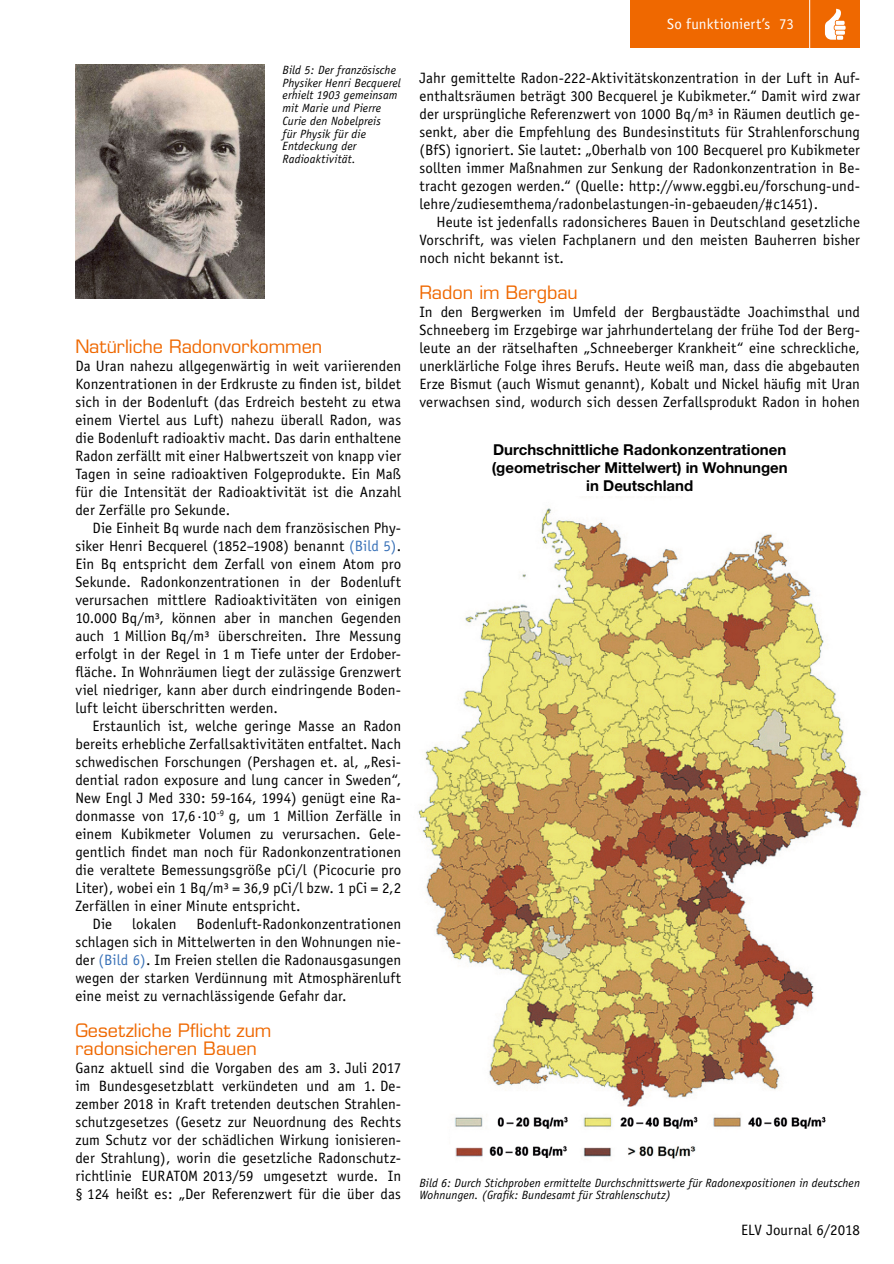
<style>
.page{position:relative;width:894px;height:1264px;background:#fff}
.page>*{position:absolute;margin:0;border:0;box-sizing:border-box;transform-origin:0 0}
.Subhead_5{font:18px "Eurostile";color:#ef6800}
.Fließtext_Neuer_Absa{font:15px/18px "Officina Sans";letter-spacing:.005em;color:#000;text-align:justify}
.Fließtext_Neue_Zeile{font:15px/18px "Officina Sans";letter-spacing:.005em;color:#000;text-align:justify}
.t1{font:700 15px "Helvetica Neue LT";color:#000}
.t2{font:15px "Officina Sans";letter-spacing:.005em;color:#fff}
.Bildunterschrift{font:italic 12px/12.8px "Officina Sans";letter-spacing:.005em;color:#000}
.s1{color:#3a72b8}
</style>
<div class="page">
<div style="left:630px;top:1px;width:230px;height:47px;background:#ef6800"></div>
<hr style="left:809px;top:1px;width:1px;height:51px;background:#fff">
<svg style="left:825px;top:8px;width:20px;height:32px"></svg>
<img style="left:75px;top:65px;width:190px;height:234px">
<img style="left:418px;top:497px;width:443px;height:662px">
<p class="Bildunterschrift" style="left:283px;top:63px;width:120px">Bild 5: Der französische<br>Physiker Henri Becquerel erhielt 1903 gemeinsam mit Marie und Pierre<br>Curie den Nobelpreis<br>für Physik für die<br>Entdeckung der<br>Radioaktivität.</p>
<p class="Subhead_5" style="left:75px;top:335px;width:248px">Natürliche Radonvorkommen</p>
<p class="Fließtext_Neuer_Absa" style="left:75px;top:357px;width:327px">Da Uran nahezu allgegenwärtig in weit variierenden Konzentrationen in der Erdkruste zu finden ist, bildet sich in der Bodenluft (das Erdreich besteht zu etwa einem Viertel aus Luft) nahezu überall Radon, was die Bodenluft radioaktiv macht. Das darin enthaltene Radon zerfällt mit einer Halbwertszeit von knapp vier Tagen in seine radioaktiven Folgeprodukte. Ein Maß für die Intensität der Radioaktivität ist die Anzahl der Zerfälle pro Sekunde.</p>
<p class="Fließtext_Neue_Zeile" style="left:75px;top:519px;width:327px;text-indent:17px">Die Einheit Bq wurde nach dem französischen Phy&shy;siker Henri Becquerel (1852–1908) benannt <span class="s1">(Bild 5)</span>.<br>Ein Bq entspricht dem Zerfall von einem Atom pro Sekunde. Radonkonzentrationen in der Bodenluft verursachen mittlere Radioaktivitäten von einigen 10.000 Bq/m³, können aber in manchen Gegenden auch 1 Million Bq/m³ überschreiten. Ihre Messung erfolgt in der Regel in 1 m Tiefe unter der Erdober&shy;fläche. In Wohnräumen liegt der zulässige Grenzwert viel niedriger, kann aber durch eindringende Boden&shy;luft leicht überschritten werden.</p>
<p class="Fließtext_Neue_Zeile" style="left:75px;top:717px;width:327px;text-indent:17px">Erstaunlich ist, welche geringe Masse an Radon bereits erhebliche Zerfallsaktivitäten entfaltet. Nach schwedischen Forschungen (Pershagen et. al, „Resi&shy;dential radon exposure and lung cancer in Sweden“, New Engl J Med 330: 59-164, 1994) genügt eine Ra&shy;donmasse von 17,6·10<sup>-9</sup> g, um 1 Million Zerfälle in einem Kubikmeter Volumen zu verursachen. Gele&shy;gentlich findet man noch für Radonkonzentrationen die veraltete Bemessungsgröße pCi/l (Picocurie pro Liter), wobei ein 1 Bq/m³ = 36,9 pCi/l bzw. 1 pCi = 2,2<br>Zerfällen in einer Minute entspricht.</p>
<p class="Fließtext_Neue_Zeile" style="left:92px;top:915px;width:21px">Die</p>
<p class="Fließtext_Neue_Zeile" style="left:132px;top:915px;width:46px">lokalen</p>
<p class="Fließtext_Neue_Zeile" style="left:75px;top:915px;width:327px;text-indent:121px">Bodenluft-Radonkonzentrationen schlagen sich in Mittelwerten in den Wohnungen nie&shy;der <span class="s1">(Bild 6)</span>. Im Freien stellen die Radonausgasungen wegen der starken Verdünnung mit Atmosphärenluft eine meist zu vernachlässigende Gefahr dar.</p>
<p class="Subhead_5" style="left:75px;top:1019px;width:198px">Gesetzliche Pflicht zum</p>
<p class="Subhead_5" style="left:75px;top:1037px;width:183px">radonsicheren Bauen</p>
<p class="Fließtext_Neuer_Absa" style="left:75px;top:1059px;width:327px">Ganz aktuell sind die Vorgaben des am 3. Juli 2017 im Bundesgesetzblatt verkündeten und am 1. De&shy;zember 2018 in Kraft tretenden deutschen Strahlen&shy;schutzgesetzes (Gesetz zur Neuordnung des Rechts zum Schutz vor der schädlichen Wirkung ionisieren&shy;der Strahlung), worin die gesetzliche Radonschutz&shy;richtlinie EURATOM 2013/59 umgesetzt wurde. In § 124 heißt es: „Der Referenzwert für die über das</p>
<p class="t2" style="left:667px;top:15px;width:128px">So funktioniert’s 73</p>
<p class="Fließtext_Neuer_Absa" style="left:419px;top:69px;width:442px">Jahr gemittelte Radon-222-Aktivitätskonzentration in der Luft in Auf&shy;enthaltsräumen beträgt 300 Becquerel je Kubikmeter.“ Damit wird zwar der ursprüngliche Referenzwert von 1000 Bq/m³ in Räumen deutlich ge&shy;senkt, aber die Empfehlung des Bundesinstituts für Strahlenforschung (BfS) ignoriert. Sie lautet: „Oberhalb von 100 Becquerel pro Kubikmeter sollten immer Maßnahmen zur Senkung der Radonkonzentration in Be&shy;tracht gezogen werden.“ (Quelle: http://www.eggbi.eu/forschung-und&shy;lehre/zudiesemthema/radonbelastungen-in-gebaeuden/#c1451).</p>
<p class="Fließtext_Neue_Zeile" style="left:419px;top:213px;width:442px;text-indent:17px">Heute ist jedenfalls radonsicheres Bauen in Deutschland gesetzliche Vorschrift, was vielen Fachplanern und den meisten Bauherren bisher noch nicht bekannt ist.</p>
<p class="Subhead_5" style="left:419px;top:281px;width:160px">Radon im Bergbau</p>
<p class="Fließtext_Neuer_Absa" style="left:419px;top:303px;width:442px">In den Bergwerken im Umfeld der Bergbaustädte Joachimsthal und Schneeberg im Erzgebirge war jahrhundertelang der frühe Tod der Berg&shy;leute an der rätselhaften „Schneeberger Krankheit“ eine schreckliche, unerklärliche Folge ihres Berufs. Heute weiß man, dass die abgebauten Erze Bismut (auch Wismut genannt), Kobalt und Nickel häufig mit Uran verwachsen sind, wodurch sich dessen Zerfallsprodukt Radon in hohen</p>
<p class="t1" style="left:493px;top:440px;width:295px">Durchschnittliche Radonkonzentrationen</p>
<p class="t1" style="left:492px;top:458px;width:297px">(geometrischer Mittelwert) in Wohnungen</p>
<p class="t1" style="left:586px;top:476px;width:108px">in Deutschland</p>
<p class="Bildunterschrift" style="left:419px;top:1176px;width:442px">Bild 6: Durch Stichproben ermittelte Durchschnittswerte für Radonexpositionen in deutschen<br>Wohnungen. (Grafik: Bundesamt für Strahlenschutz)</p>
<p class="Fließtext_Neuer_Absa" style="left:741px;top:1221px;width:120px">ELV Journal 6/2018</p>
</div>
